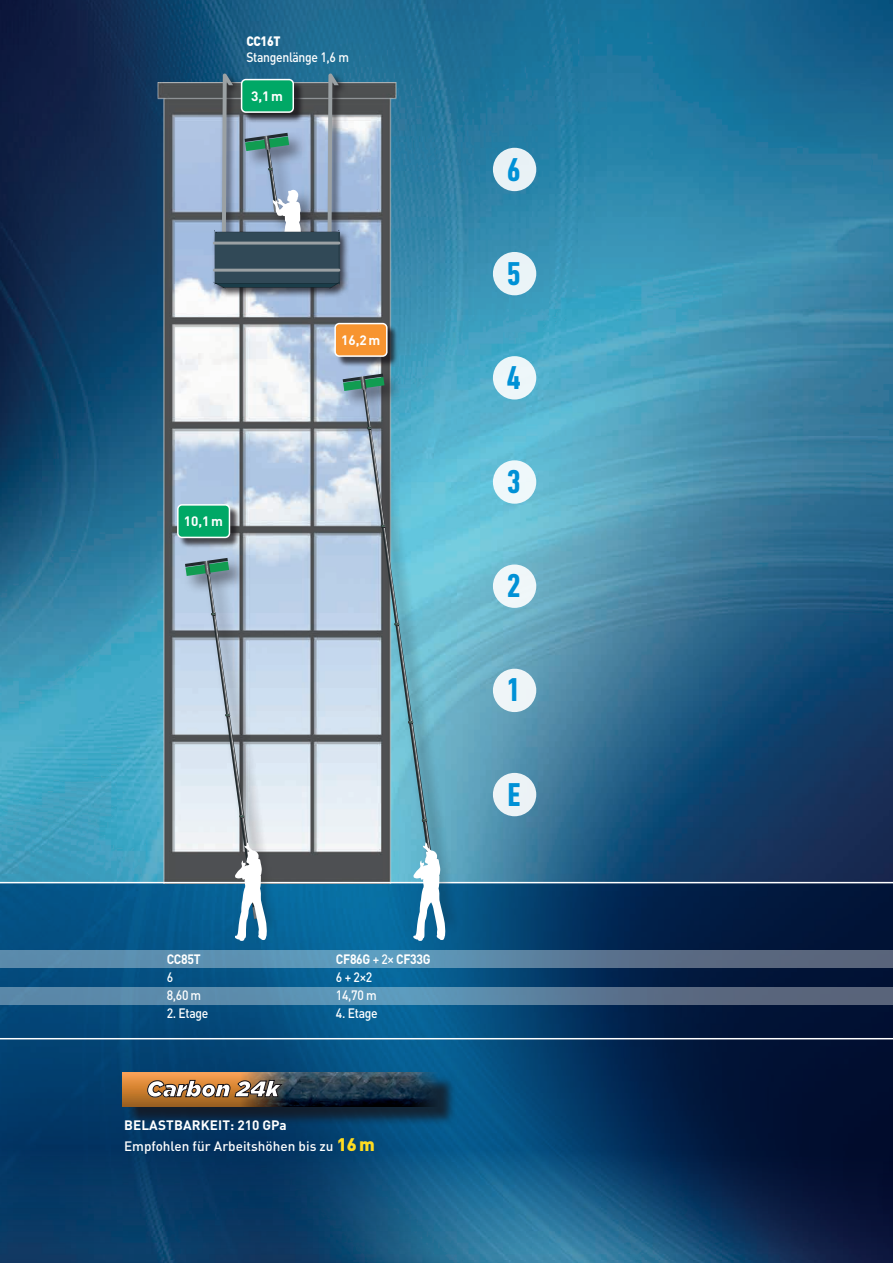
<style>
.page{position:relative;width:893px;height:1263px;background:#fff}
.page>*{position:absolute;margin:0;border:0;box-sizing:border-box;transform-origin:0 0}
.t1{font:700 condensed 33.6px "DIN Next LT Pro";color:#0091d6}
.t2{font:italic 900 22.35px "Gotham";color:#fff}
.t3{font:500 13.5px/18px "DIN Pro";letter-spacing:-.015em;color:#fff;scale:.9 1}
.t4{font:500 13.5px/20.7px "DIN Pro";letter-spacing:-.015em;color:#fff}
.t5{font:700 13.5px "DIN Pro";color:#fff}
.t6{font:900 13.5px "DIN Pro";letter-spacing:-.025em;color:#fff;scale:.9 1}
.t7{font:700 13.5px "DIN Pro";color:#fff;scale:.9 1}
.s1{font-weight:700}
.s2{font-weight:900;font-size:18px;color:#ffdc21}
</style>
<div class="page">
<img style="left:0;top:0;width:893px;height:882px">
<svg style="left:0;top:883px;width:893px;height:380px;background:#093c67"></svg>
<div style="left:125px;top:1075px;width:331px;height:51px;background:#171419;opacity:.75"></div>
<img style="left:286px;top:1073px;width:151px;height:34px">
<svg style="left:123px;top:1073px;width:163px;height:34px;background:#b47537"></svg>
<img style="left:154px;top:83px;width:250px;height:799px">
<svg style="left:0;top:950px;width:893px;height:17px;background:#5a82a0"></svg>
<svg style="left:0;top:988px;width:893px;height:17px;background:#5a809d"></svg>
<div style="left:336px;top:324px;width:62px;height:43px;background:#171419;opacity:.75"></div>
<div style="left:335px;top:324px;width:52px;height:32px;background:#f79430;border-radius:4px"></div>
<div style="left:334px;top:323px;width:54px;height:34px;border:2px solid #fff;border-radius:4px"></div>
<div style="left:340px;top:371px;width:121px;height:565px;background:#171419;opacity:.55"></div>
<div style="left:178px;top:505px;width:62px;height:44px;background:#171419;opacity:.75"></div>
<div style="left:178px;top:505px;width:51px;height:32px;background:#00a866;border-radius:4px"></div>
<div style="left:177px;top:504px;width:53px;height:34px;border:2px solid #fff;border-radius:4px"></div>
<div style="left:183px;top:556px;width:96px;height:382px;background:#171419;opacity:.55"></div>
<div style="left:211px;top:72px;width:139px;height:226px;background:#171419;opacity:.75"></div>
<svg style="left:213px;top:73px;width:128px;height:217px;background:#698491"></svg>
<hr style="left:0;top:1038px;width:893px;height:1px;background:#fff">
<div style="left:493px;top:148px;width:43px;height:43px;background:#e9f2f5;border-radius:50%"></div>
<div style="left:493px;top:252px;width:43px;height:43px;background:#eaf4f7;border-radius:50%"></div>
<div style="left:493px;top:356px;width:43px;height:43px;background:#edf6f9;border-radius:50%"></div>
<div style="left:493px;top:460px;width:43px;height:44px;background:#eff8fa;border-radius:50%"></div>
<div style="left:493px;top:564px;width:43px;height:44px;background:#eff7f9;border-radius:50%"></div>
<div style="left:493px;top:669px;width:43px;height:43px;background:#eef5f7;border-radius:50%"></div>
<svg style="left:343px;top:374px;width:102px;height:567px;background:#7aadc0"></svg>
<svg style="left:185px;top:558px;width:82px;height:383px;background:#9fb4c3"></svg>
<div style="left:493px;top:773px;width:43px;height:43px;background:#ecf3f6;border-radius:50%"></div>
<p class="t6" style="left:246px;top:32px;width:40px">CC16T</p>
<p class="t3" style="left:246px;top:48px;width:116px">Stangenlänge 1,6 m</p>
<p class="t5" style="left:251px;top:87px;width:33px">3,1m</p>
<p class="t5" style="left:184px;top:512px;width:41px">10,1m</p>
<p class="t5" style="left:341px;top:331px;width:41px">16,2m</p>
<p class="t7" style="left:167px;top:950px;width:39px">CC85T</p>
<p class="t3" style="left:167px;top:968px;width:40px">6<br>8,60 m</p>
<p class="t3" style="left:167px;top:1004px;width:48px">2. Etage</p>
<h2 class="t2" style="left:147px;top:1073px;width:134px">Carbon 24k</h2>
<p class="t3" style="left:336px;top:950px;width:107px"><span class="s1">CF86G</span> + 2× <span class="s1">CF33G<br></span>6 + 2×2<br>14,70 m</p>
<p class="t3" style="left:336px;top:1004px;width:48px">4. Etage</p>
<p class="t4" style="left:124px;top:1114px;width:252px"><span class="s1">BELASTBARKEIT: 210 GPa<br></span>Empfohlen für Arbeitshöhen bis zu <span class="s2">16m</span></p>
<h1 class="t1" style="left:507px;top:150px;width:16px">6</h1>
<h1 class="t1" style="left:507px;top:254px;width:16px">5</h1>
<h1 class="t1" style="left:507px;top:358px;width:16px">4</h1>
<h1 class="t1" style="left:507px;top:463px;width:16px">3</h1>
<h1 class="t1" style="left:507px;top:567px;width:16px">2</h1>
<h1 class="t1" style="left:507px;top:671px;width:16px">1</h1>
<h1 class="t1" style="left:507px;top:775px;width:15px">E</h1>
</div>
